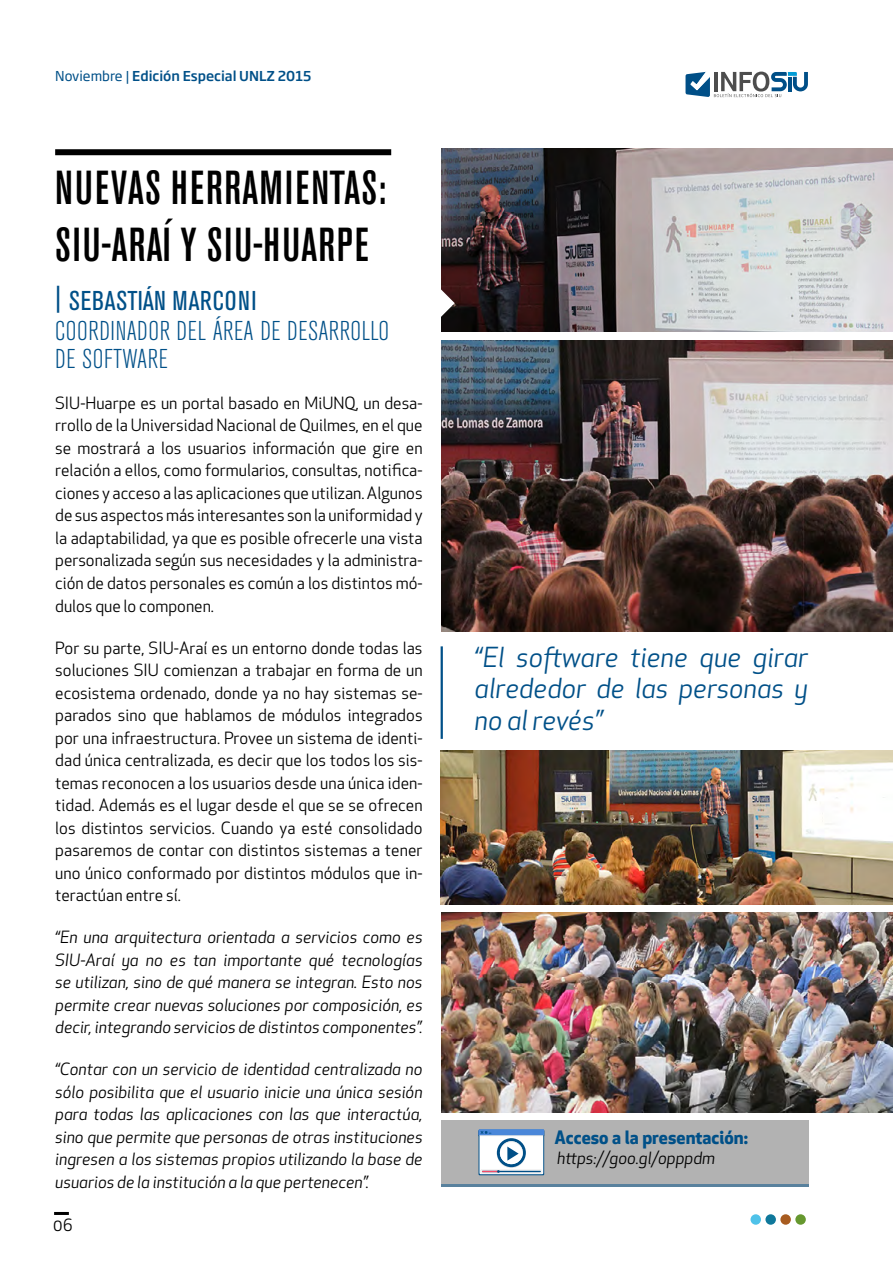
<style>
.page{position:relative;width:893px;height:1263px;background:#fff}
.page>*{position:absolute;margin:0;border:0;box-sizing:border-box;transform-origin:0 0}
.t1{font:500 condensed 47.25px/57px "Akzidenz Grotesk BE";letter-spacing:.035em;color:#000}
.t2{font:italic 27px/31.5px "Apex New";color:#005088;text-align:justify}
.t3{font:300 condensed 27px/27px "Akzidenz Grotesk BE";letter-spacing:.02em;color:#005088}
.t4{font:condensed 27px "Akzidenz Grotesk BE";letter-spacing:.03em;color:#005088}
.t5{font:700 18px "Apex New";color:#005088}
.t6{font:16.5px/22.5px "Apex New";color:#000;text-align:justify}
.t7{font:italic 16.5px/22.5px "Apex New";color:#000;text-align:justify}
.t8{font:500 13.5px "Soho Gothic Pro";color:#005088}
.s1{font-weight:400}
</style>
<div class="page">
<hr style="left:54px;top:1212px;width:15px;height:3px;background:#000">
<svg style="left:685px;top:71px;width:123px;height:27px"></svg>
<div style="left:55px;top:149px;width:336px;height:6px;background:#000"></div>
<div style="left:750px;top:1214px;width:11px;height:11px;background:#4fc2e9;border-radius:50%"></div>
<div style="left:765px;top:1214px;width:11px;height:11px;background:#0f789b;border-radius:50%"></div>
<div style="left:780px;top:1214px;width:11px;height:11px;background:#a85c20;border-radius:50%"></div>
<div style="left:795px;top:1214px;width:11px;height:11px;background:#66982f;border-radius:50%"></div>
<hr style="left:441px;top:646px;width:2px;height:93px;background:#005088">
<img style="left:441px;top:750px;width:452px;height:155px">
<img style="left:442px;top:148px;width:451px;height:184px">
<img style="left:442px;top:340px;width:451px;height:291px">
<img style="left:442px;top:913px;width:451px;height:199px">
<div style="left:441px;top:1120px;width:367px;height:66px;background:#b2b2b2"></div>
<hr style="left:441px;top:1183px;width:367px;height:3px;background:#005088">
<svg style="left:478px;top:1130px;width:66px;height:45px"></svg>
<div style="left:479px;top:1130px;width:64px;height:44px;background:#f3f3f3"></div>
<svg style="left:478px;top:1129px;width:66px;height:44px"></svg>
<svg style="left:441px;top:288px;width:14px;height:30px"></svg>
<p class="t8" style="left:55px;top:66px;width:258px"><span class="s1">Noviembre |</span> Edición Especial UNLZ 2015</p>
<h1 class="t1" style="left:55px;top:161px;width:332px">NUEVAS HERRAMIENTAS:<br>SIU-ARAÍ Y SIU-HUARPE</h1>
<h2 class="t4" style="left:55px;top:286px;width:203px">| SEBASTIÁN MARCONI</h2>
<h2 class="t3" style="left:55px;top:318px;width:335px">COORDINADOR DEL ÁREA DE DESARROLLO<br>DE SOFTWARE</h2>
<p class="t6" style="left:55px;top:392px;width:369px">SIU-Huarpe es un portal basado en MiUNQ, un desa&shy;rrollo de la Universidad Nacional de Quilmes, en el que se mostrará a los usuarios información que gire en relación a ellos, como formularios, consultas, notifica&shy;ciones y acceso a las aplicaciones que utilizan. Algunos de sus aspectos más interesantes son la uniformidad y la adaptabilidad, ya que es posible ofrecerle una vista personalizada según sus necesidades y la administra&shy;ción de datos personales es común a los distintos mó&shy;dulos que lo componen.</p>
<p class="t6" style="left:55px;top:636px;width:369px">Por su parte, SIU-Araí es un entorno donde todas las soluciones SIU comienzan a trabajar en forma de un ecosistema ordenado, donde ya no hay sistemas se&shy;parados sino que hablamos de módulos integrados por una infraestructura. Provee un sistema de identi&shy;dad única centralizada, es decir que los todos los sis&shy;temas reconocen a los usuarios desde una única iden&shy;tidad. Además es el lugar desde el que se se ofrecen los distintos servicios. Cuando ya esté consolidado pasaremos de contar con distintos sistemas a tener uno único conformado por distintos módulos que in&shy;teractúan entre sí.</p>
<p class="t7" style="left:55px;top:926px;width:369px">“En una arquitectura orientada a servicios como es SIU-Araí ya no es tan importante qué tecnologías se utilizan, sino de qué manera se integran. Esto nos permite crear nuevas soluciones por composición, es decir, integrando servicios de distintos componentes”.</p>
<p class="t7" style="left:55px;top:1058px;width:369px">“Contar con un servicio de identidad centralizada no sólo posibilita que el usuario inicie una única sesión para todas las aplicaciones con las que interactúa, sino que permite que personas de otras instituciones ingresen a los sistemas propios utilizando la base de usuarios de la institución a la que pertenecen”.</p>
<p class="t6" style="left:53px;top:1213px;width:21px">06</p>
<h2 class="t2" style="left:475px;top:641px;width:335px">“El software tiene que girar alrededor de las personas y no al revés”</h2>
<p class="t5" style="left:554px;top:1124px;width:195px">Acceso a la presentación:</p>
<p class="t7" style="left:557px;top:1147px;width:159px">https://goo.gl/opppdm</p>
</div>
